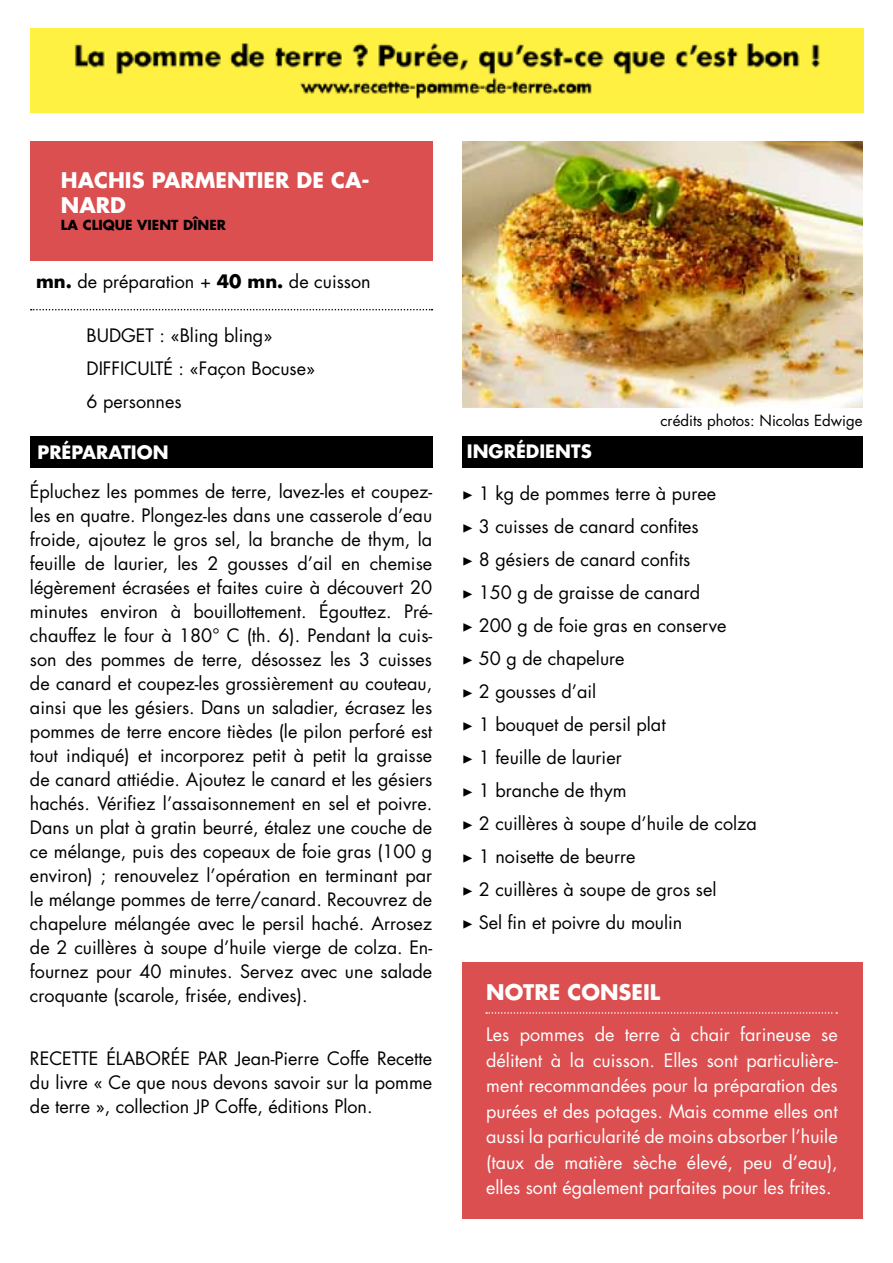
<style>
.page{position:relative;width:893px;height:1263px;background:#fff}
.page>*{position:absolute;margin:0;border:0;box-sizing:border-box;transform-origin:0 0}
.t1{font:700 21px/25.2px "Futura Std";color:#fff}
.t2{font:18px/24px "Futura Std";color:#000;text-align:justify}
.t3{font:18px/25.5px "Futura Std";color:#fff;text-align:justify}
.t4{font:700 18px "Futura Std";color:#fff}
.t5{font:15px "Futura Std";color:#000}
.t6{font:700 13.5px "Futura Std";color:#000}
.s1{font-weight:700}
.s2{font-family:"Minion Pro"}
</style>
<div class="page">
<img style="left:30px;top:29px;width:834px;height:84px">
<div style="left:30px;top:141px;width:402px;height:120px;background:#dc4f50"></div>
<div style="left:462px;top:436px;width:401px;height:32px;background:#000"></div>
<div style="left:30px;top:436px;width:402px;height:32px;background:#000"></div>
<div style="left:462px;top:962px;width:401px;height:256px;background:#dc4f50"></div>
<svg style="left:486px;top:1012px;width:351px;height:2px"></svg>
<svg style="left:31px;top:309px;width:401px;height:1px"></svg>
<img style="left:462px;top:141px;width:400px;height:267px">
<p class="t1" style="left:61px;top:167px;width:310px">HACHIS PARMENTIER DE CA-<br>NARD</p>
<p class="t6" style="left:61px;top:215px;width:167px">LA CLIQUE VIENT DÎNER</p>
<p class="t2" style="left:36px;top:269px;width:336px"><span class="s1">mn.</span> de préparation + <span class="s1">40 mn.</span> de cuisson</p>
<p class="t2" style="left:86px;top:319px;width:230px;line-height:33px;text-align:left">BUDGET : «Bling bling»<br>DIFFICULTÉ : «Façon Bocuse»<br>6 personnes</p>
<p class="t4" style="left:38px;top:441px;width:133px">PRÉPARATION</p>
<p class="t2" style="left:30px;top:479px;width:404px">Épluchez les pommes de terre, lavez-les et coupez&shy;les en quatre. Plongez-les dans une casserole d’eau froide, ajoutez le gros sel, la branche de thym, la feuille de laurier, les 2 gousses d’ail en chemise légèrement écrasées et faites cuire à découvert 20 minutes environ à bouillottement. Égouttez. Pré&shy;chauffez le four à 180° C (th. 6). Pendant la cuis&shy;son des pommes de terre, désossez les 3 cuisses de canard et coupez-les grossièrement au couteau, ainsi que les gésiers. Dans un saladier, écrasez les pommes de terre encore tièdes (le pilon perforé est tout indiqué) et incorporez petit à petit la graisse de canard attiédie. Ajoutez le canard et les gésiers hachés. Vérifiez l’assaisonnement en sel et poivre.<br>Dans un plat à gratin beurré, étalez une couche de ce mélange, puis des copeaux de foie gras (100 g environ) ; renouvelez l’opération en terminant par le mélange pommes de terre/canard. Recouvrez de chapelure mélangée avec le persil haché. Arrosez de 2 cuillères à soupe d’huile vierge de colza. En&shy;fournez pour 40 minutes. Servez avec une salade croquante (scarole, frisée, endives).</p>
<p class="t2" style="left:30px;top:1046px;width:404px">RECETTE ÉLABORÉE PAR Jean-Pierre Coffe Recette du livre « Ce que nous devons savoir sur la pomme de terre », collection JP Coffe, éditions Plon.</p>
<p class="t4" style="left:467px;top:440px;width:126px">INGRÉDIENTS</p>
<p class="t5" style="left:660px;top:411px;width:204px">crédits photos: Nicolas Edwige</p>
<p class="t2" style="left:462px;top:477px;width:296px;line-height:33px;text-align:left"><span class="s2">▶</span> 1 kg de pommes terre à puree<br><span class="s2">▶</span> 3 cuisses de canard confites<br><span class="s2">▶</span> 8 gésiers de canard confits<br><span class="s2">▶</span> 150 g de graisse de canard<br><span class="s2">▶</span> 200 g de foie gras en conserve<br><span class="s2">▶</span> 50 g de chapelure<br><span class="s2">▶</span> 2 gousses d’ail<br><span class="s2">▶</span> 1 bouquet de persil plat<br><span class="s2">▶</span> 1 feuille de laurier<br><span class="s2">▶</span> 1 branche de thym<br><span class="s2">▶</span> 2 cuillères à soupe d’huile de colza <span class="s2">▶</span> 1 noisette de beurre<br><span class="s2">▶</span> 2 cuillères à soupe de gros sel<br><span class="s2">▶</span> Sel fin et poivre du moulin</p>
<p class="t1" style="left:486px;top:979px;width:176px">NOTRE CONSEIL</p>
<p class="t3" style="left:486px;top:1022px;width:353px">Les pommes de terre à chair farineuse se délitent à la cuisson. Elles sont particulière&shy;ment recommandées pour la préparation des purées et des potages. Mais comme elles ont aussi la particularité de moins absorber l’huile (taux de matière sèche élevé, peu d’eau), elles sont également parfaites pour les frites.</p>
</div>
